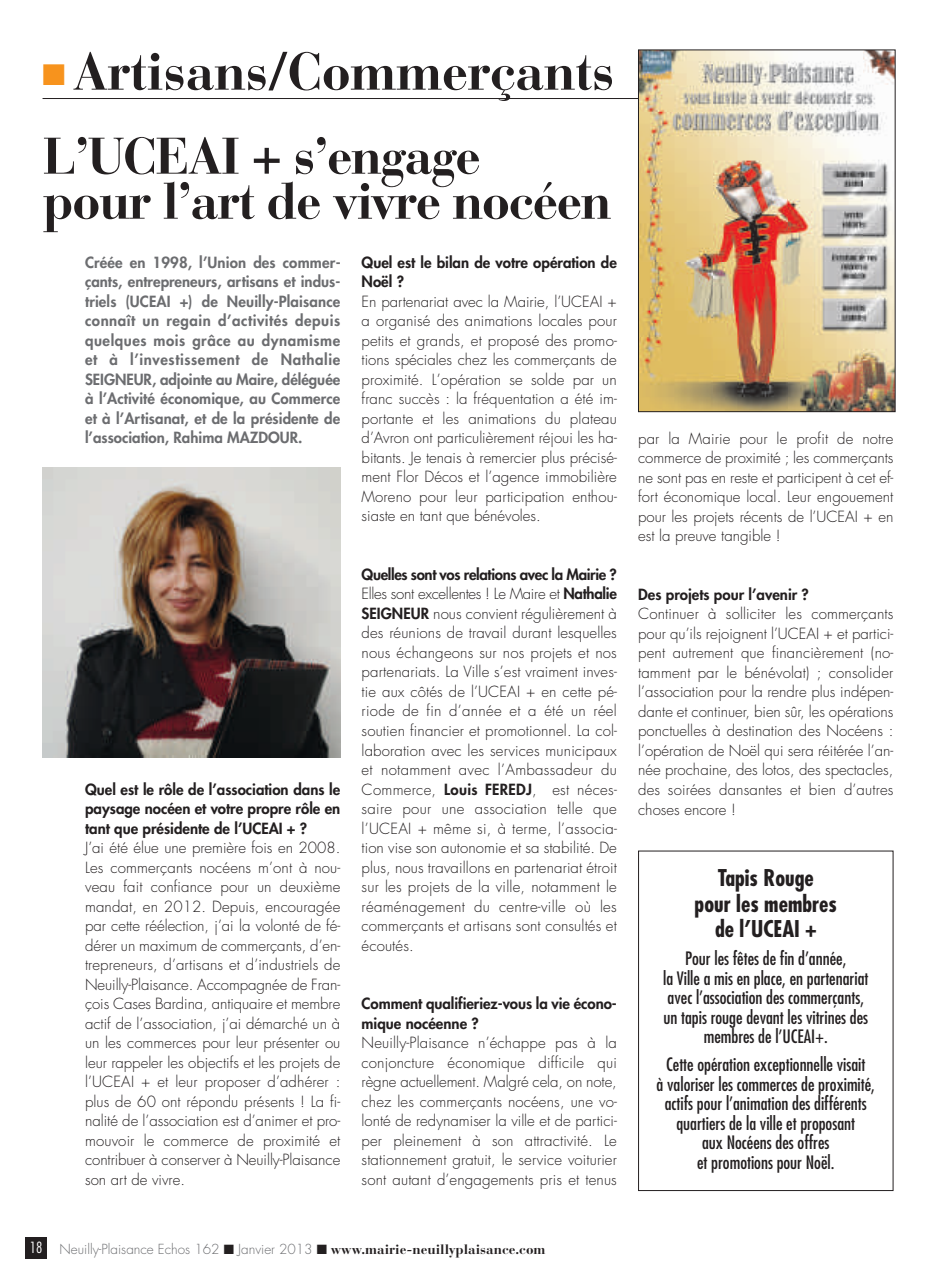
<style>
.page{position:relative;width:936px;height:1276px;background:#fff}
.page>*{position:absolute;margin:0;border:0;box-sizing:border-box;transform-origin:0 0}
.t1{font:52.5px "Bauer Bodoni Bold Os F";letter-spacing:-.015em;color:#231f20}
.t2{font:51px/45px "Bauer Bodoni Bold Os F";letter-spacing:-.03em;color:#231f20}
.t3{font:700 condensed 22.5px/25.5px "Futura";color:#231f20;text-align:center}
.t4{font:condensed 18px/19.5px "Futura";color:#231f20;text-align:center}
.t5{font:300 15px/19.5px "Futura";letter-spacing:.01em;color:#231f20;text-align:justify}
.t6{font:800 15px/19.5px "Futura";color:#6c6d70;text-align:justify}
.t7{font:800 15px/19.5px "Futura";color:#231f20}
.t8{font:300 13.5px "Futura";color:#6c6d70}
.s1{color:#f7931d}
.s2{font-weight:800}
.s3{font-stretch:condensed;font-size:15px;color:#fff}
.s4{color:#231f20}
.s5{font-family:"Bauer Bodoni Bold Os F";font-weight:400;color:#231f20}
</style>
<div class="page">
<div style="left:26px;top:1237px;width:21px;height:22px;background:#231f20"></div>
<hr style="left:43px;top:98px;width:595px;height:1px;background:#231f20">
<img style="left:43px;top:468px;width:297px;height:289px">
<img style="left:640px;top:52px;width:253px;height:358px">
<div style="left:638px;top:50px;width:257px;height:362px;border:1px solid #231f20"></div>
<div style="left:638px;top:850px;width:255px;height:341px;border:1px solid #231f20"></div>
<h1 class="t1" style="left:43px;top:53px;width:573px"><span class="s1">■</span> Artisans/Commerçants</h1>
<h2 class="t2" style="left:43px;top:140px;width:570px">L’UCEAI + s’engage<br>pour l’art de vivre nocéen</h2>
<p class="t6" style="left:85px;top:254px;width:257px">Créée en 1998, l’Union des commer&shy;çants, entrepreneurs, artisans et indus&shy;triels (UCEAI +) de Neuilly-Plaisance connaît un regain d’activités depuis quelques mois grâce au dynamisme et à l’investissement de Nathalie SEIGNEUR, adjointe au Maire, déléguée à l’Activité économique, au Commerce et à l’Artisanat, et de la présidente de l’association, Rahima MAZDOUR.</p>
<p class="t7" style="left:361px;top:254px;width:257px">Quel est le bilan de votre opération de<br>Noël ?</p>
<p class="t5" style="left:361px;top:293px;width:257px">En partenariat avec la Mairie, l’UCEAI + a organisé des animations locales pour petits et grands, et proposé des promo&shy;tions spéciales chez les commerçants de proximité. L’opération se solde par un franc succès : la fréquentation a été im&shy;portante et les animations du plateau d’Avron ont particulièrement réjoui les ha&shy;bitants. Je tenais à remercier plus précisé&shy;ment Flor Décos et l’agence immobilière Moreno pour leur participation enthou&shy;siaste en tant que bénévoles.</p>
<p class="t7" style="left:85px;top:780px;width:257px;text-align:justify">Quel est le rôle de l’association dans le paysage nocéen et votre propre rôle en tant que présidente de l’UCEAI + ?</p>
<p class="t5" style="left:85px;top:839px;width:257px">J’ai été élue une première fois en 2008.<br>Les commerçants nocéens m’ont à nou&shy;veau fait confiance pour un deuxième mandat, en 2012. Depuis, encouragée par cette réélection, j’ai la volonté de fé&shy;dérer un maximum de commerçants, d’en&shy;trepreneurs, d’artisans et d’industriels de Neuilly-Plaisance. Accompagnée de Fran&shy;çois Cases Bardina, antiquaire et membre actif de l’association, j’ai démarché un à un les commerces pour leur présenter ou leur rappeler les objectifs et les projets de l’UCEAI + et leur proposer d’adhérer : plus de 60 ont répondu présents ! La fi&shy;nalité de l’association est d’animer et pro&shy;mouvoir le commerce de proximité et contribuer à conserver à Neuilly-Plaisance son art de vivre.</p>
<p class="t5" style="left:361px;top:566px;width:257px"><span class="s2">Quelles sont vos relations avec la Mairie ?<br></span>Elles sont excellentes ! Le Maire et <span class="s2">Nathalie SEIGNEUR</span> nous convient régulièrement à des réunions de travail durant lesquelles nous échangeons sur nos projets et nos partenariats. La Ville s’est vraiment inves&shy;tie aux côtés de l’UCEAI + en cette pé&shy;riode de fin d’année et a été un réel soutien financier et promotionnel. La col&shy;laboration avec les services municipaux et notamment avec l’Ambassadeur du Commerce, <span class="s2">Louis FEREDJ</span>, est néces&shy;saire pour une association telle que l’UCEAI + même si, à terme, l’associa&shy;tion vise son autonomie et sa stabilité. De plus, nous travaillons en partenariat étroit sur les projets de la ville, notamment le réaménagement du centre-ville où les commerçants et artisans sont consultés et écoutés.</p>
<p class="t7" style="left:361px;top:995px;width:257px">Comment qualifieriez-vous la vie écono&shy;mique nocéenne ?</p>
<p class="t5" style="left:361px;top:1034px;width:257px">Neuilly-Plaisance n’échappe pas à la conjoncture économique difficile qui règne actuellement. Malgré cela, on note, chez les commerçants nocéens, une vo&shy;lonté de redynamiser la ville et de partici&shy;per pleinement à son attractivité. Le stationnement gratuit, le service voiturier sont autant d’engagements pris et tenus</p>
<p class="t8" style="left:30px;top:1243px;width:517px"><span class="s3">18</span> Neuilly-Plaisance Echos 162 <span class="s4">■</span> Janvier 2013 <span class="s4">■</span> <span class="s5">www.mairie-neuillyplaisance.com</span></p>
<p class="t5" style="left:638px;top:430px;width:257px">par la Mairie pour le profit de notre commerce de proximité ; les commerçants ne sont pas en reste et participent à cet ef&shy;fort économique local. Leur engouement pour les projets récents de l’UCEAI + en est la preuve tangible !</p>
<p class="t7" style="left:638px;top:586px;width:172px">Des projets pour l’avenir ?</p>
<p class="t5" style="left:638px;top:605px;width:257px">Continuer à solliciter les commerçants pour qu’ils rejoignent l’UCEAI + et partici&shy;pent autrement que financièrement (no&shy;tamment par le bénévolat) ; consolider l’association pour la rendre plus indépen&shy;dante et continuer, bien sûr, les opérations ponctuelles à destination des Nocéens : l’opération de Noël qui sera réitérée l’an&shy;née prochaine, des lotos, des spectacles, des soirées dansantes et bien d’autres choses encore !</p>
<h3 class="t3" style="left:694px;top:867px;width:144px">Tapis Rouge<br>pour les membres de l’UCEAI +</h3>
<p class="t4" style="left:663px;top:950px;width:207px">Pour les fêtes de fin d’année,<br>la Ville a mis en place, en partenariat avec l’association des commerçants, un tapis rouge devant les vitrines des membres de l’UCEAI+.</p>
<p class="t4" style="left:656px;top:1056px;width:220px">Cette opération exceptionnelle visait<br>à valoriser les commerces de proximité, actifs pour l’animation des différents quartiers de la ville et proposant<br>aux Nocéens des offres<br>et promotions pour Noël.</p>
</div>
